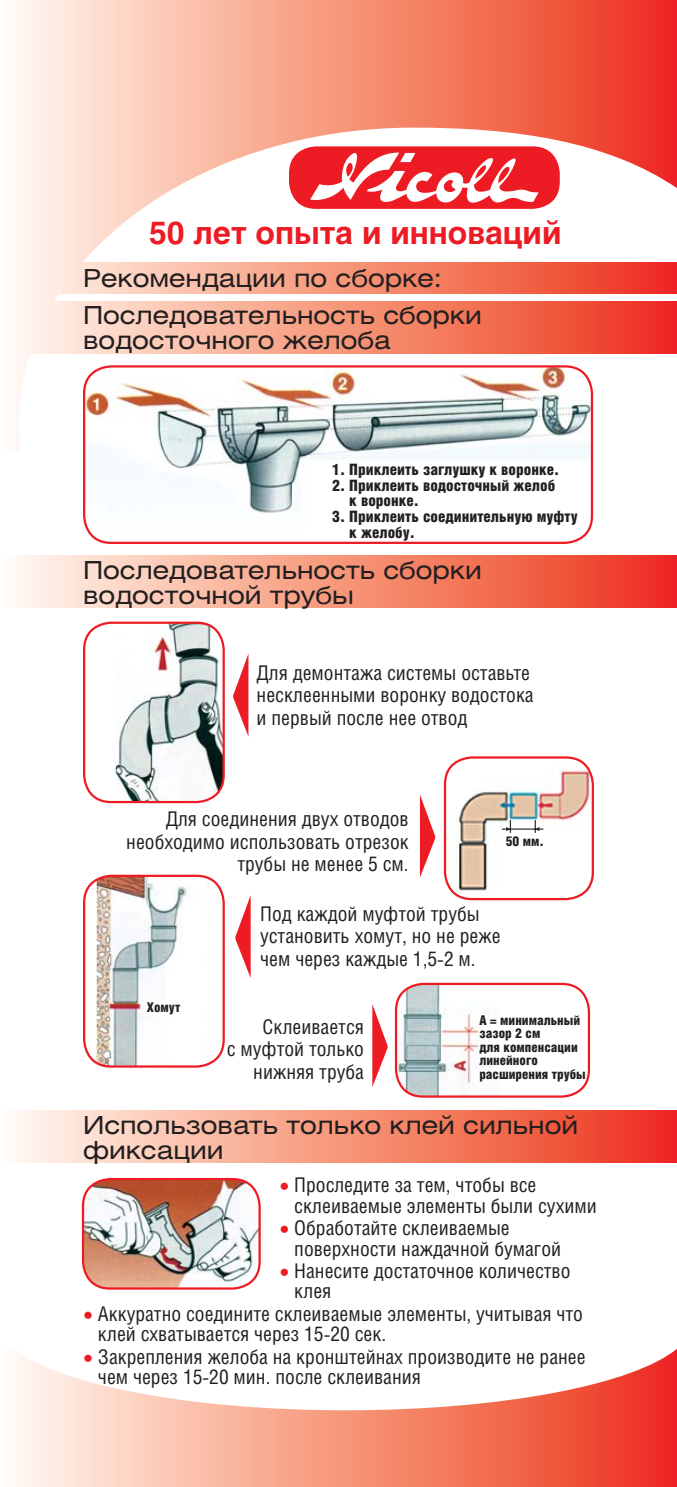
<style>
.page{position:relative;width:677px;height:1487px;background:#fff}
.page>*{position:absolute;margin:0;border:0;box-sizing:border-box;transform-origin:0 0}
.t1{font:700 31.5px "Helios";color:#ed1c24}
.t2{font:24.75px/24.8px "Helios Ext";color:#231f20}
.t3{font:20.25px/22.5px "Helios Cond";color:#231f20}
.t4{font:900 15.75px/15.8px "Helios Cond";color:#231f20}
.t5{font:900 13.5px/13.5px "Helios Cond";color:#231f20}
.s1{color:#ed1c24}
</style>
<div class="page">
<div style="left:0;top:555px;width:676px;height:52px;background:linear-gradient(to right,#fffdec,#ed3016)"></div>
<div style="left:0;top:1110px;width:676px;height:52px;background:linear-gradient(to right,#fffdec,#ed3016)"></div>
<svg style="left:419px;top:795px;width:16px;height:82px"></svg>
<svg style="left:372px;top:1004px;width:15px;height:82px"></svg>
<svg style="left:233px;top:655px;width:15px;height:81px"></svg>
<svg style="left:235px;top:897px;width:15px;height:79px"></svg>
<svg style="left:16px;top:1349px;width:660px;height:137px"></svg>
<img style="left:84px;top:366px;width:507px;height:177px;border-radius:27px">
<div style="left:83px;top:365px;width:509px;height:179px;border:2px solid #ed1c24;border-radius:27px"></div>
<img style="left:116px;top:624px;width:107px;height:178px">
<div style="left:83px;top:621px;width:142px;height:182px;border:2px solid #ed1c24;border-radius:27px"></div>
<img style="left:97px;top:877px;width:114px;height:189px">
<div style="left:83px;top:874px;width:142px;height:193px;border:2px solid #ed1c24;border-radius:27px"></div>
<img style="left:446px;top:763px;width:144px;height:130px">
<div style="left:443px;top:756px;width:150px;height:144px;border:2px solid #ed1c24;border-radius:27px"></div>
<img style="left:397px;top:985px;width:101px;height:111px">
<div style="left:394px;top:982px;width:195px;height:115px;border:2px solid #ed1c24;border-radius:27px"></div>
<img style="left:83px;top:1178px;width:176px;height:110px;border-radius:27px">
<div style="left:82px;top:1177px;width:178px;height:112px;border:2px solid #ed1c24;border-radius:27px"></div>
<svg style="left:16px;top:0;width:660px;height:453px"></svg>
<div style="left:289px;top:146px;width:270px;height:63px;background:#ed1c24;border-radius:27px"></div>
<svg style="left:310px;top:152px;width:228px;height:58px"></svg>
<hr style="left:501px;top:828px;width:42px;height:1px;background:#231f20">
<svg style="left:506px;top:820px;width:4px;height:12px"></svg>
<svg style="left:534px;top:820px;width:5px;height:12px"></svg>
<h1 class="t1" style="left:149px;top:221px;width:413px">50 лет опыта и инноваций</h1>
<p class="t2" style="left:83px;top:262px;width:400px;line-height:37.1px">Рекомендации по сборке:<br>Последовательность сборки</p>
<p class="t2" style="left:83px;top:330px;width:309px">водосточного желоба</p>
<p class="t4" style="left:332px;top:462px;width:228px">1. Приклеить заглушку к воронке.</p>
<p class="t4" style="left:349px;top:478px;width:207px;text-indent:-17px">2. Приклеить водосточный желоб к воронке.</p>
<p class="t4" style="left:349px;top:510px;width:230px;text-indent:-17px">3. Приклеить соединительную муфту к желобу.</p>
<p class="t2" style="left:83px;top:560px;width:400px">Последовательность сборки водосточной трубы</p>
<p class="t3" style="left:256px;top:663px;width:278px">Для демонтажа системы оставьте несклеенными воронку водостока и первый после нее отвод</p>
<p class="t3" style="left:126px;top:809px;width:284px;text-align:right">Для соединения двух отводов необходимо использовать отрезок трубы не менее 5 см.</p>
<p class="t5" style="left:505px;top:835px;width:40px">50 мм.</p>
<p class="t5" style="left:147px;top:1001px;width:35px">Хомут</p>
<p class="t3" style="left:260px;top:904px;width:242px">Под каждой муфтой трубы установить хомут, но не реже чем через каждые 1,5-2 м.</p>
<p class="t3" style="left:227px;top:1017px;width:138px;text-align:right">Склеивается<br>с муфтой только нижняя труба</p>
<p class="t5" style="left:479px;top:1014px;width:108px">А = минимальный зазор 2 см<br>для компенсации линейного расширения трубы</p>
<p class="t2" style="left:83px;top:1115px;width:496px">Использовать только клей сильной фиксации</p>
<p class="t3" style="left:294px;top:1177px;width:304px;line-height:20.2px;text-indent:-14px"><span class="s1">•</span> Проследите за тем, чтобы все склеиваемые элементы были сухими</p>
<p class="t3" style="left:294px;top:1219px;width:268px;line-height:20.2px;text-indent:-14px"><span class="s1">•</span> Обработайте склеиваемые поверхности наждачной бумагой</p>
<p class="t3" style="left:294px;top:1262px;width:277px;line-height:20.2px;text-indent:-14px"><span class="s1">•</span> Нанесите достаточное количество клея</p>
<p class="t3" style="left:98px;top:1305px;width:486px;line-height:20.2px;text-indent:-14px"><span class="s1">•</span> Аккуратно соедините склеиваемые элементы, учитывая что клей схватывается через 15-20 сек.</p>
<p class="t3" style="left:98px;top:1348px;width:489px;line-height:20.2px;text-indent:-14px"><span class="s1">•</span> Закрепления желоба на кронштейнах производите не ранее чем через 15-20 мин. после склеивания</p>
</div>
